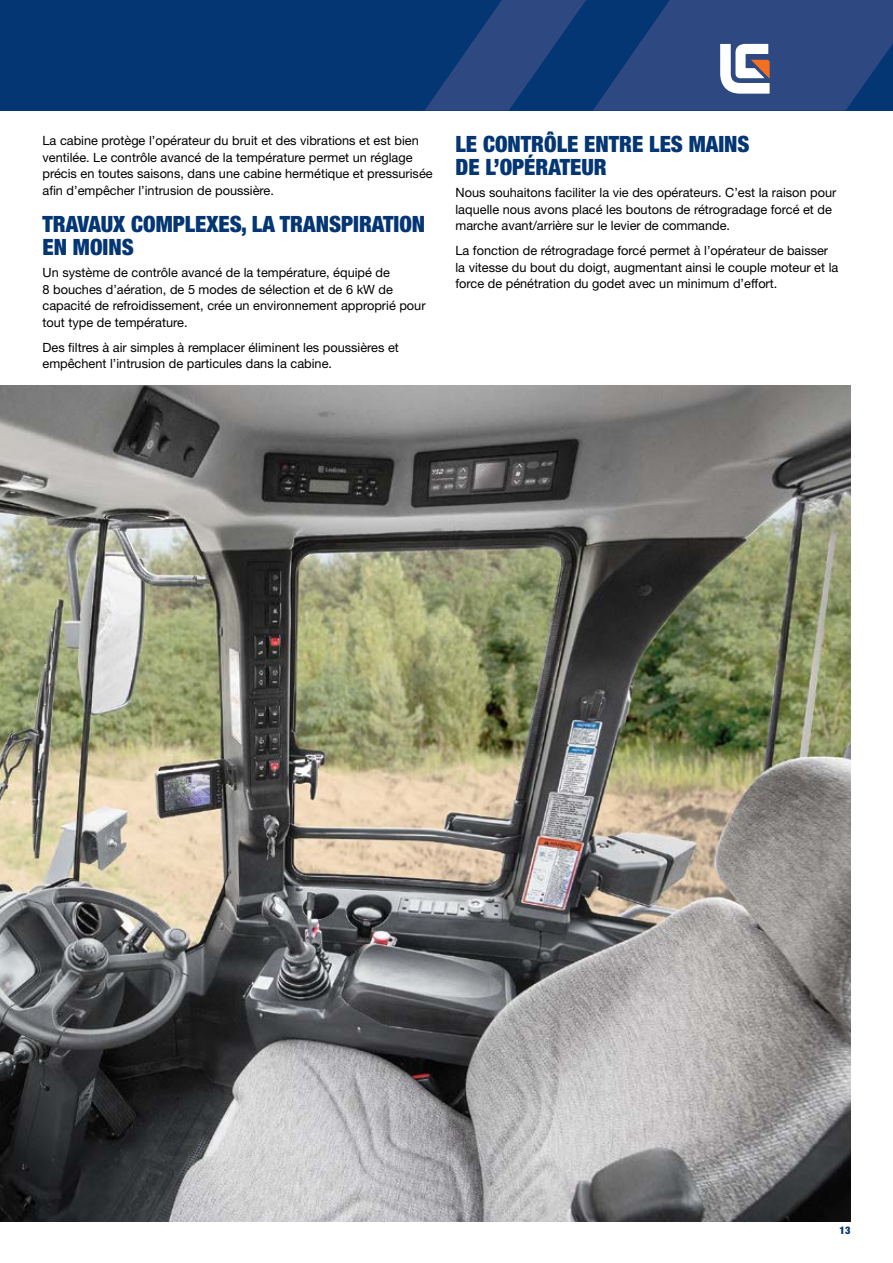
<style>
.page{position:relative;width:893px;height:1263px;background:#fff}
.page>*{position:absolute;margin:0;border:0;box-sizing:border-box;transform-origin:0 0}
.t1{font:900 condensed 22.5px/22.5px "Helvetica Neue LT Pro";color:#043673}
.t2{font:12.75px/16.5px "Helvetica Neue LT Pro";color:#000}
.t3{font:900 condensed 10.5px "Helvetica Neue LT Pro";color:#043673}
</style>
<div class="page">
<div style="left:0;top:0;width:893px;height:111px;background:#043673"></div>
<svg style="left:425px;top:0;width:468px;height:111px"></svg>
<img style="left:0;top:386px;width:850px;height:835px">
<p class="t2" style="left:43px;top:132px;width:392px">La cabine protège l’opérateur du bruit et des vibrations et est bien ventilée. Le contrôle avancé de la température permet un réglage précis en toutes saisons, dans une cabine hermétique et pressurisée afin d’empêcher l’intrusion de poussière.</p>
<h1 class="t1" style="left:43px;top:213px;width:384px">TRAVAUX COMPLEXES, LA TRANSPIRATION<br>EN MOINS</h1>
<p class="t2" style="left:43px;top:264px;width:385px">Un système de contrôle avancé de la température, équipé de<br>8 bouches d’aération, de 5 modes de sélection et de 6 kW de capacité de refroidissement, crée un environnement approprié pour tout type de température.</p>
<p class="t2" style="left:43px;top:339px;width:358px">Des filtres à air simples à remplacer éliminent les poussières et empêchent l’intrusion de particules dans la cabine.</p>
<h1 class="t1" style="left:455px;top:133px;width:296px">LE CONTRÔLE ENTRE LES MAINS<br>DE L’OPÉRATEUR</h1>
<p class="t2" style="left:455px;top:184px;width:382px">Nous souhaitons faciliter la vie des opérateurs. C’est la raison pour laquelle nous avons placé les boutons de rétrogradage forcé et de marche avant/arrière sur le levier de commande.</p>
<p class="t2" style="left:455px;top:242px;width:384px">La fonction de rétrogradage forcé permet à l’opérateur de baisser la vitesse du bout du doigt, augmentant ainsi le couple moteur et la force de pénétration du godet avec un minimum d’effort.</p>
<p class="t3" style="left:839px;top:1224px;width:12px">13</p>
</div>
